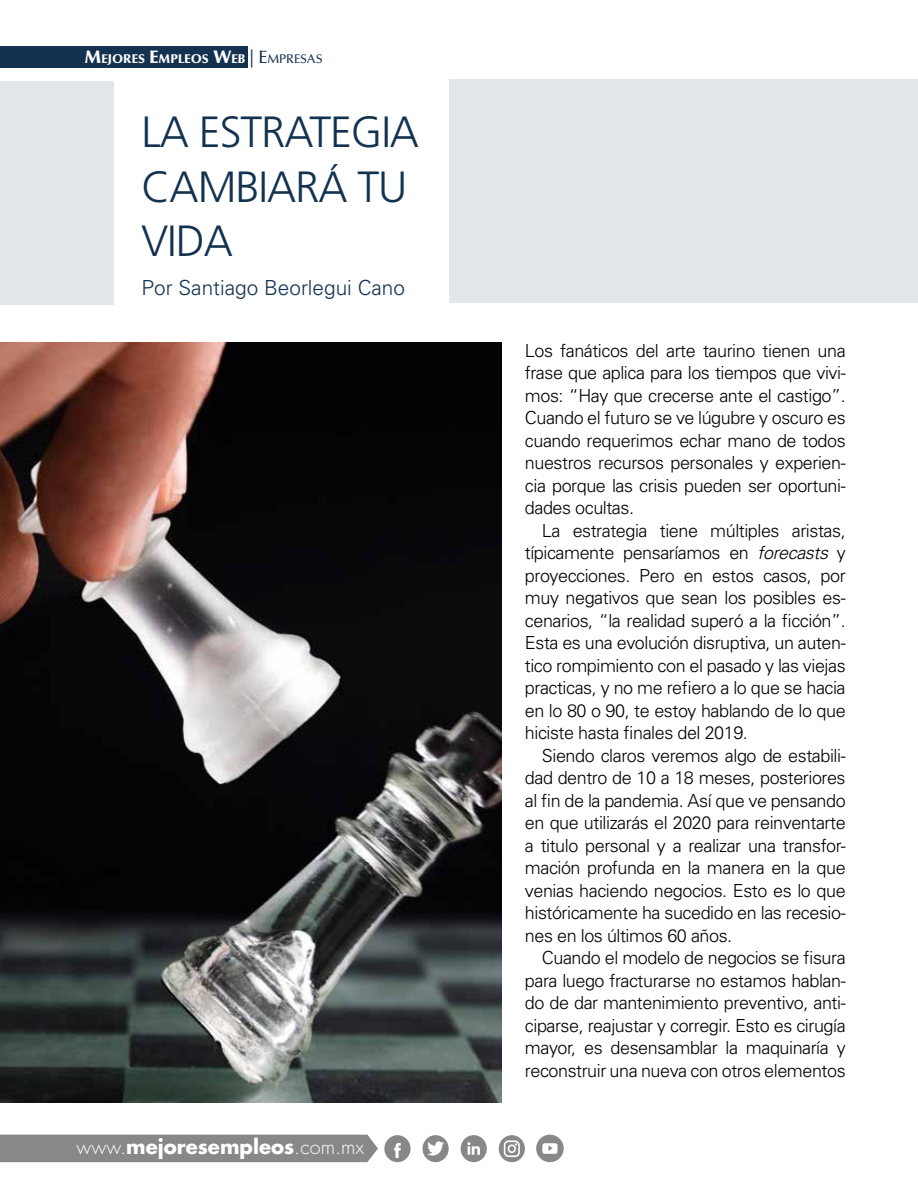
<style>
.page{position:relative;width:918px;height:1188px;background:#fff}
.page>*{position:absolute;margin:0;border:0;box-sizing:border-box;transform-origin:0 0}
.t1{font:300 43.65px/54.6px "Frutiger";letter-spacing:-.025em;color:#133250}
.t2{font:300 20.85px "Univers";color:#133250}
.t3{font:700 19.8px "Futura";color:#fff}
.t4{font:300 18px/22.5px "Univers";letter-spacing:-.025em;color:#000;text-align:justify}
.t5{font:900 12.6px "Optima";color:#fff}
.s1{font-size:18px}
.s2{font-weight:500;font-size:18px;color:#133250}
.s3{font-weight:500;color:#133250}
.s4{font-weight:300}
.s5{font-style:italic}
</style>
<div class="page">
<div style="left:0;top:1135px;width:378px;height:27px;background:#888"></div>
<div style="left:0;top:47px;width:248px;height:21px;background:#133250"></div>
<svg style="left:536px;top:1135px;width:28px;height:27px"></svg>
<svg style="left:384px;top:1135px;width:27px;height:27px"></svg>
<svg style="left:461px;top:1135px;width:26px;height:27px"></svg>
<svg style="left:422px;top:1135px;width:27px;height:27px"></svg>
<svg style="left:499px;top:1135px;width:26px;height:27px"></svg>
<img style="left:0;top:342px;width:502px;height:760px">
<div style="left:449px;top:79px;width:469px;height:224px;background:#e3e6ea"></div>
<div style="left:0;top:82px;width:113px;height:223px;background:#e3e6ea"></div>
<p class="t5" style="left:85px;top:52px;width:240px"><span class="s1">M</span>EJORES <span class="s1">E</span>MPLEOS <span class="s1">W</span>EB <span class="s2">|</span> <span class="s2">E</span><span class="s3">MPRESAS</span></p>
<h1 class="t1" style="left:142px;top:106px;width:279px">LA ESTRATEGIA<br>CAMBIARÁ TU<br>VIDA</h1>
<p class="t2" style="left:142px;top:275px;width:265px">Por Santiago Beorlegui Cano</p>
<p class="t3" style="left:77px;top:1133px;width:289px"><span class="s4">www.</span>mejoresempleos<span class="s4">.com.mx</span></p>
<p class="t4" style="left:525px;top:339px;width:322px">Los fanáticos del arte taurino tienen una frase que aplica para los tiempos que vivi&shy;mos: “Hay que crecerse ante el castigo”.<br>Cuando el futuro se ve lúgubre y oscuro es cuando requerimos echar mano de todos nuestros recursos personales y experien&shy;cia porque las crisis pueden ser oportuni&shy;dades ocultas.</p>
<p class="t4" style="left:525px;top:519px;width:322px;text-indent:17px">La estrategia tiene múltiples aristas, típicamente pensaríamos en <span class="s5">forecasts</span> y proyecciones. Pero en estos casos, por muy negativos que sean los posibles es&shy;cenarios, “la realidad superó a la ficción”.<br>Esta es una evolución disruptiva, un auten&shy;tico rompimiento con el pasado y las viejas practicas, y no me refiero a lo que se hacia en lo 80 o 90, te estoy hablando de lo que hiciste hasta finales del 2019.</p>
<p class="t4" style="left:525px;top:744px;width:322px;text-indent:17px">Siendo claros veremos algo de estabili&shy;dad dentro de 10 a 18 meses, posteriores al fin de la pandemia. Así que ve pensando en que utilizarás el 2020 para reinventarte a titulo personal y a realizar una transfor&shy;mación profunda en la manera en la que venias haciendo negocios. Esto es lo que históricamente ha sucedido en las recesio&shy;nes en los últimos 60 años.</p>
<p class="t4" style="left:525px;top:947px;width:322px;text-indent:17px">Cuando el modelo de negocios se fisura para luego fracturarse no estamos hablan&shy;do de dar mantenimiento preventivo, anti&shy;ciparse, reajustar y corregir. Esto es cirugía mayor, es desensamblar la maquinaría y reconstruir una nueva con otros elementos</p>
</div>
